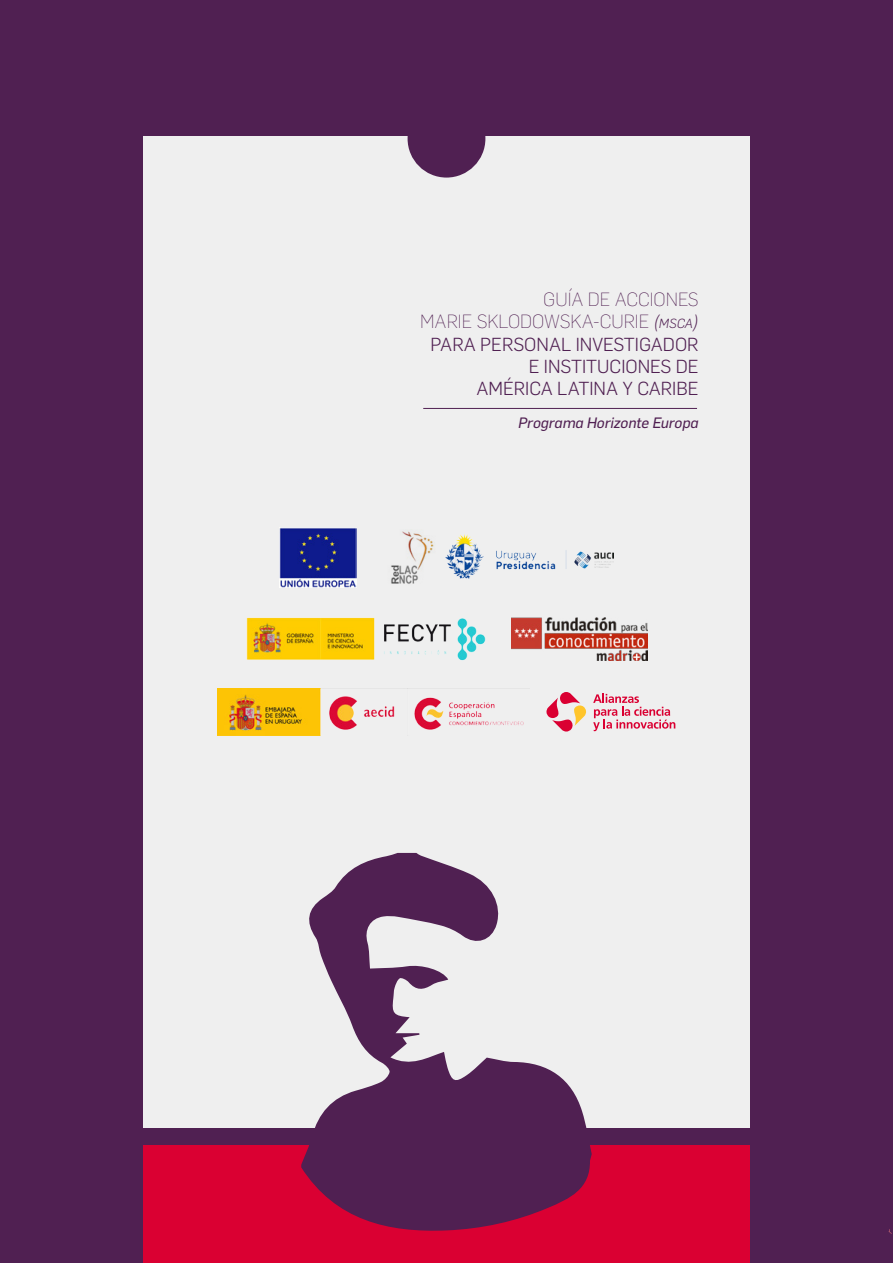
<style>
.page{position:relative;width:893px;height:1263px;background:#502052}
.page>*{position:absolute;margin:0;border:0;box-sizing:border-box;transform-origin:0 0}
.t1{font:200 18.75px/22.5px "Flama";color:#502052;text-align:right}
.t2{font:300 18.45px/22.2px "Flama";color:#502052;text-align:right}
.t3{font:italic 14.85px "Flama Basic";color:#502052}
.s1{font-weight:300;font-style:italic;font-size:18.45px}
.s2{font-weight:300;font-style:italic;font-size:12.9px}
</style>
<div class="page">
<div style="left:143px;top:1145px;width:607px;height:118px;background:#da0032"></div>
<div style="left:143px;top:136px;width:607px;height:991px;background:#efefef"></div>
<svg style="left:301px;top:853px;width:291px;height:378px;fill:#502052"></svg>
<img style="left:218px;top:688px;width:306px;height:47px">
<svg style="left:546px;top:692px;width:40px;height:39px"></svg>
<svg style="left:593px;top:694px;width:82px;height:37px"></svg>
<img style="left:246px;top:617px;width:240px;height:44px">
<img style="left:511px;top:617px;width:136px;height:44px">
<img style="left:279px;top:528px;width:77px;height:59px">
<img style="left:391px;top:531px;width:43px;height:53px">
<img style="left:446px;top:534px;width:168px;height:45px">
<div style="left:408px;top:100px;width:77px;height:78px;background:#502052;border-radius:50%"></div>
<hr style="left:423px;top:408px;width:274px;height:1px;background:#502052">
<p class="t1" style="left:420px;top:287px;width:280px">GUÍA DE ACCIONES<br>MARIE SKLODOWSKA-CURIE <span class="s1">(</span><span class="s2">MSCA</span><span class="s1">)</span></p>
<p class="t2" style="left:430px;top:332px;width:270px">PARA PERSONAL INVESTIGADOR<br>E INSTITUCIONES DE<br>AMÉRICA LATINA Y CARIBE</p>
<p class="t3" style="left:518px;top:412px;width:182px">Programa Horizonte Europa</p>
</div>
